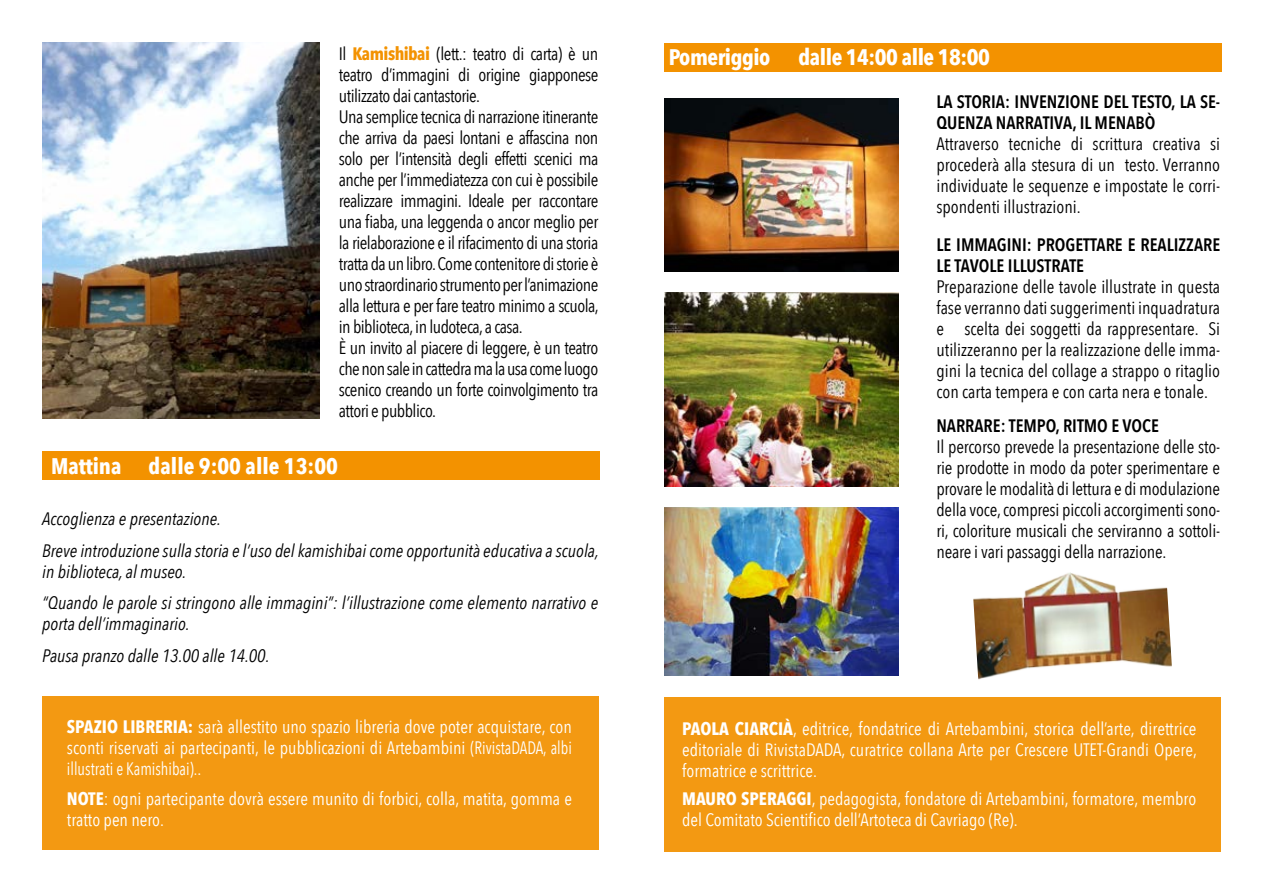
<style>
.page{position:relative;width:1263px;height:893px;background:#fff}
.page>*{position:absolute;margin:0;border:0;box-sizing:border-box;transform-origin:0 0}
.t1{font:700 22.5px "Avenir Next Condensed";letter-spacing:-.02em;color:#fff}
.t2{font:700 22.5px "Avenir Next Condensed";color:#fff}
.t3{font:18px/21px "Avenir Next Condensed";letter-spacing:-.03em;color:#000;text-align:justify}
.t4{font:18px/21px "Avenir Next Condensed";color:#fff;text-align:justify}
.t5{font:italic 18px/31.5px "Avenir Next Condensed";color:#000}
.t6{font:600 18px/21px "Avenir Next Condensed";color:#000}
.s1{font-weight:700;color:#f39200}
.s2{font-weight:700}
</style>
<div class="page">
<div style="left:43px;top:451px;width:557px;height:29px;background:#f39200"></div>
<img style="left:42px;top:42px;width:277px;height:376px">
<div style="left:669px;top:43px;width:551px;height:29px;background:#f39200"></div>
<div style="left:43px;top:697px;width:555px;height:153px;background:#f39912"></div>
<div style="left:664px;top:697px;width:556px;height:154px;background:#f39912"></div>
<img style="left:665px;top:99px;width:233px;height:172px">
<img style="left:665px;top:292px;width:233px;height:195px">
<img style="left:664px;top:507px;width:234px;height:168px">
<img style="left:973px;top:572px;width:199px;height:108px">
<p class="t3" style="left:339px;top:42px;width:261px;text-align:left">Il <span class="s1">Kamishibai</span> (lett.: teatro di carta) è un teatro d’immagini di origine giapponese utilizzato dai cantastorie.<br>Una semplice tecnica di narrazione itinerante che arriva da paesi lontani e affascina non solo per l’intensità degli effetti scenici ma anche per l’immediatezza con cui è possibile realizzare immagini. Ideale per raccontare una fiaba, una leggenda o ancor meglio per la rielaborazione e il rifacimento di una storia tratta da un libro. Come contenitore di storie è uno straordinario strumento per l’animazione alla lettura e per fare teatro minimo a scuola, in biblioteca, in ludoteca, a casa.<br>È un invito al piacere di leggere, è un teatro che non sale in cattedra ma la usa come luogo scenico creando un forte coinvolgimento tra attori e pubblico.</p>
<p class="t2" style="left:51px;top:452px;width:288px">Mattina dalle 9:00 alle 13:00</p>
<p class="t5" style="left:42px;top:503px;width:558px">Accoglienza e presentazione.<br>Breve introduzione sulla storia e l’uso del kamishibai come opportunità educativa a scuola,</p>
<p class="t5" style="left:42px;top:556px;width:557px">in biblioteca, al museo.<br>“Quando le parole si stringono alle immagini”: l’illustrazione come elemento narrativo e</p>
<p class="t5" style="left:42px;top:608px;width:229px">porta dell’immaginario.<br>Pausa pranzo dalle 13.00 alle 14.00.</p>
<p class="t4" style="left:67px;top:715px;width:506px"><span class="s2">SPAZIO LIBRERIA:</span> sarà allestito uno spazio libreria dove poter acquistare, con sconti riservati ai partecipanti, le pubblicazioni di Artebambini (RivistaDADA, albi illustrati e Kamishibai)..</p>
<p class="t4" style="left:67px;top:787px;width:506px"><span class="s2">NOTE</span>: ogni partecipante dovrà essere munito di forbici, colla, matita, gomma e tratto pen nero.</p>
<p class="t1" style="left:669px;top:44px;width:323px">Pomeriggio dalle 14:00 alle 18:00</p>
<p class="t6" style="left:936px;top:91px;width:285px">LA STORIA: INVENZIONE DEL TESTO, LA SE-<br>QUENZA NARRATIVA, IL MENABÒ</p>
<p class="t3" style="left:936px;top:132px;width:285px">Attraverso tecniche di scrittura creativa si procederà alla stesura di un testo. Verranno individuate le sequenze e impostate le corri&shy;spondenti illustrazioni.</p>
<p class="t6" style="left:936px;top:233px;width:285px">LE IMMAGINI: PROGETTARE E REALIZZARE<br>LE TAVOLE ILLUSTRATE</p>
<p class="t3" style="left:936px;top:275px;width:285px">Preparazione delle tavole illustrate in questa fase verranno dati suggerimenti inquadratura e scelta dei soggetti da rappresentare. Si utilizzeranno per la realizzazione delle imma&shy;gini la tecnica del collage a strappo o ritaglio con carta tempera e con carta nera e tonale.</p>
<p class="t6" style="left:936px;top:415px;width:224px">NARRARE: TEMPO, RITMO E VOCE</p>
<p class="t3" style="left:936px;top:436px;width:285px">Il percorso prevede la presentazione delle sto&shy;rie prodotte in modo da poter sperimentare e provare le modalità di lettura e di modulazione della voce, compresi piccoli accorgimenti sono&shy;ri, coloriture musicali che serviranno a sottoli&shy;neare i vari passaggi della narrazione.</p>
<p class="t4" style="left:682px;top:717px;width:516px"><span class="s2">PAOLA CIARCIÀ</span>, editrice, fondatrice di Artebambini, storica dell’arte, direttrice editoriale di RivistaDADA, curatrice collana Arte per Crescere UTET-Grandi Opere, formatrice e scrittrice.</p>
<p class="t4" style="left:682px;top:787px;width:516px"><span class="s2">MAURO SPERAGGI</span>, pedagogista, fondatore di Artebambini, formatore, membro del Comitato Scientifico dell’Artoteca di Cavriago (Re).</p>
</div>
